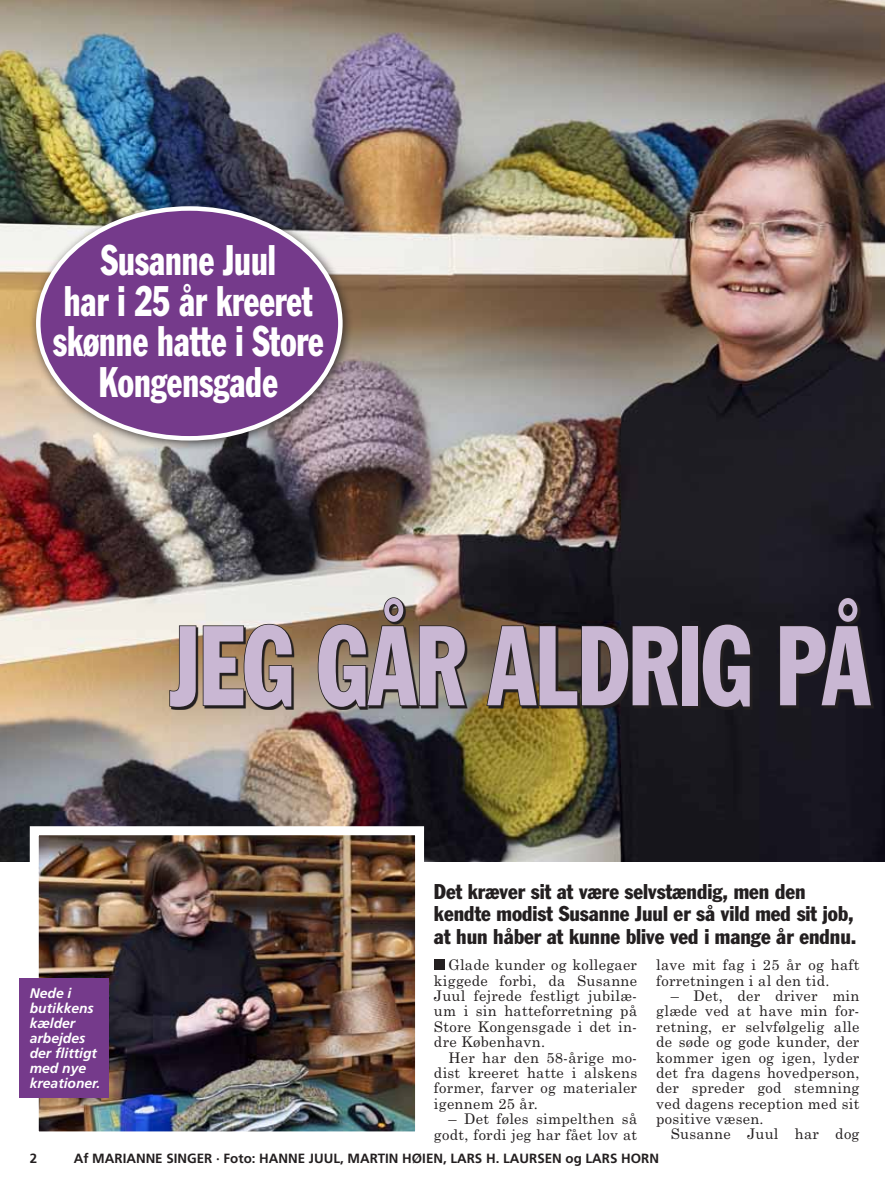
<style>
.page{position:relative;width:885px;height:1183px;background:#fff}
.page>*{position:absolute;margin:0;border:0;box-sizing:border-box;transform-origin:0 0}
.t1{font:condensed 111px "Franklin Gothic Std";letter-spacing:-.005em;color:#c9b7d3;scale:.8 1}
.t2{font:condensed 42px/40.5px "Franklin Gothic Std";color:#fff;text-align:center;scale:.8 1}
.t3{font:condensed 21px/22.5px "Franklin Gothic Std";color:#231f20}
.t4{font:14.7px/15.3px "Century Schoolbook Std";letter-spacing:.02em;color:#231f20;text-align:justify}
.t5{font:italic 700 13.8px/15px "Frutiger LT Std";color:#fff}
.t6{font:700 13.35px "Frutiger LT Std";color:#231f20}
</style>
<div class="page">
<img style="left:0;top:0;width:884px;height:861px">
<div style="left:434px;top:959px;width:10px;height:10px;background:#231f20"></div>
<svg style="left:171px;top:599px;width:713px;height:110px;fill:#1b1a20"></svg>
<svg style="left:168px;top:623px;width:125px;height:85px"></svg>
<svg style="left:317px;top:596px;width:149px;height:112px"></svg>
<svg style="left:485px;top:624px;width:194px;height:82px"></svg>
<div style="left:681px;top:625px;width:17px;height:80px;border:2px solid #231f20"></div>
<svg style="left:701px;top:623px;width:50px;height:85px"></svg>
<svg style="left:778px;top:596px;width:94px;height:110px"></svg>
<img style="left:40px;top:836px;width:374px;height:294px">
<div style="left:30px;top:826px;width:394px;height:314px;border:9px solid #fff"></div>
<div style="left:20px;top:978px;width:89px;height:119px;background:#753a8b"></div>
<div style="left:29px;top:199px;width:325px;height:252px;background:#231f20;opacity:.75"></div>
<div style="left:38px;top:208px;width:302px;height:230px;background:#753a8b;border-radius:50%"></div>
<h2 class="t2" style="left:53px;top:240px;width:340px">Susanne Juul<br>har i 25 år kreeret skønne hatte i Store<br>Kongensgade</h2>
<h1 class="t1" style="left:170px;top:598px;width:876px">JEG GÅR ALDRIG PÅ</h1>
<p class="t5" style="left:30px;top:985px;width:72px">Nede i butikkens kælder arbejdes der flittigt med nye kreationer.</p>
<h3 class="t3" style="left:434px;top:879px;width:424px">Det kræver sit at være selvstændig, men den kendte modist Susanne Juul er så vild med sit job, at hun håber at kunne blive ved i mange år endnu.</h3>
<p class="t4" style="left:434px;top:956px;width:205px;text-indent:14px">Glade kunder og kollegaer kiggede forbi, da Susanne Juul fejrede festligt jubilæ&shy;um i sin hatteforretning på Store Kongensgade i det in&shy;dre København.</p>
<p class="t4" style="left:434px;top:1048px;width:205px;text-indent:14px">Her har den 58-årige mo&shy;dist kreeret hatte i alskens former, farver og materialer igennem 25 år.</p>
<p class="t4" style="left:434px;top:1110px;width:205px;text-align:right">– Det føles simpelthen så godt, fordi jeg har fået lov at</p>
<p class="t4" style="left:656px;top:956px;width:204px">lave mit fag i 25 år og haft forretningen i al den tid.</p>
<p class="t4" style="left:656px;top:987px;width:205px;text-indent:14px">– Det, der driver min glæde ved at have min for&shy;retning, er selvfølgelig alle de søde og gode kunder, der kommer igen og igen, lyder det fra dagens hovedperson, der spreder god stemning ved dagens reception med sit positive væsen.</p>
<p class="t4" style="left:670px;top:1125px;width:190px">Susanne Juul har dog</p>
<p class="t6" style="left:30px;top:1150px;width:9px">2</p>
<p class="t6" style="left:74px;top:1150px;width:586px">Af MARIANNE SINGER · Foto: HANNE JUUL, MARTIN HØIEN, LARS H. LAURSEN og LARS HORN</p>
</div>
